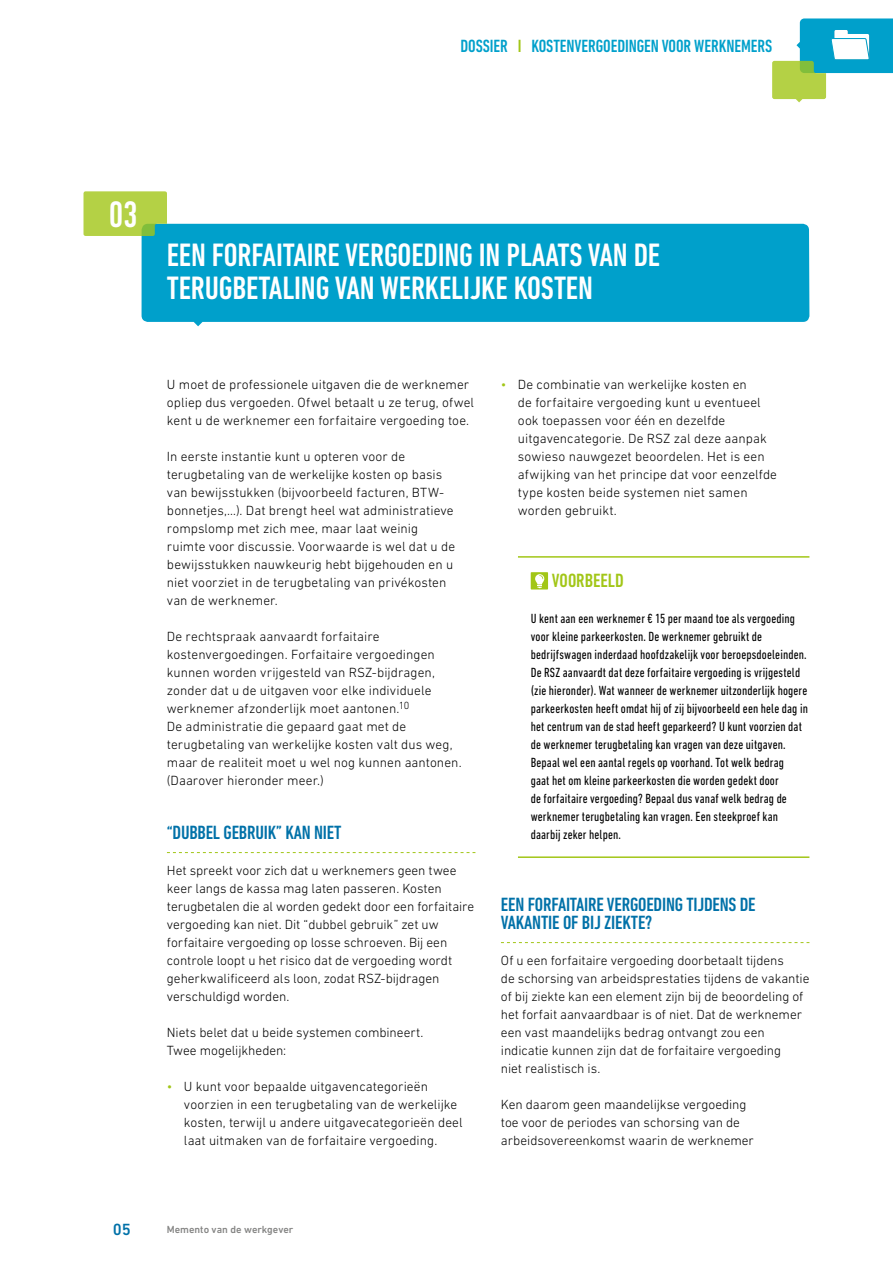
<style>
.page{position:relative;width:893px;height:1263px;background:#fff}
.page>*{position:absolute;margin:0;border:0;box-sizing:border-box;transform-origin:0 0}
.t1{font:500 condensed 37.5px "DIN Next LT Pro";color:#fff}
.t2{font:500 condensed 33px/33px "DIN Next LT Pro";letter-spacing:-.005em;color:#fff}
.t3{font:500 condensed 19.5px/18px "DIN Next LT Pro";letter-spacing:-.01em;color:#0071a8}
.t4{font:500 condensed 19.5px "DIN Next LT Pro";color:#a2c617}
.t5{font:500 condensed 18px "DIN Next LT Pro";letter-spacing:-.005em;color:#00a0cb}
.t6{font:500 16.5px "DIN Next LT Pro";color:#0071a8}
.t7{font:300 13.5px/18px "DIN Next LT Pro";letter-spacing:.005em;color:#000}
.t8{font:condensed 13.5px/18px "DIN Next LT Pro";letter-spacing:.01em;color:#000}
.t9{font:500 10.5px "DIN Next LT Pro";color:#858584}
.s1{color:#a2c617}
</style>
<div class="page">
<div style="left:142px;top:224px;width:667px;height:102px;background:#00a0cb"></div>
<svg style="left:83px;top:191px;width:84px;height:45px;background:#accf4c"></svg>
<svg style="left:167px;top:852px;width:308px;height:1px"></svg>
<hr style="left:518px;top:556px;width:291px;height:2px;background:#a2c617">
<hr style="left:518px;top:856px;width:291px;height:2px;background:#a2c617">
<svg style="left:501px;top:942px;width:308px;height:1px"></svg>
<div style="left:531px;top:572px;width:17px;height:17px;background:#a2c617"></div>
<svg style="left:535px;top:574px;width:9px;height:14px"></svg>
<svg style="left:772px;top:18px;width:121px;height:84px"></svg>
<h3 class="t5" style="left:461px;top:36px;width:313px">DOSSIER <span class="s1">I</span> KOSTENVERGOEDINGEN VOOR WERKNEMERS</h3>
<h1 class="t1" style="left:109px;top:193px;width:31px">03</h1>
<h2 class="t2" style="left:167px;top:238px;width:495px">EEN FORFAITAIRE VERGOEDING IN PLAATS VAN DE<br>TERUGBETALING VAN WERKELIJKE KOSTEN</h2>
<p class="t7" style="left:167px;top:376px;width:309px">U moet de professionele uitgaven die de werknemer opliep dus vergoeden. Ofwel betaalt u ze terug, ofwel kent u de werknemer een forfaitaire vergoeding toe.</p>
<p class="t7" style="left:167px;top:448px;width:290px">In eerste instantie kunt u opteren voor de terugbetaling van de werkelijke kosten op basis van bewijsstukken (bijvoorbeeld facturen, BTW&shy;bonnetjes,…). Dat brengt heel wat administratieve rompslomp met zich mee, maar laat weinig ruimte voor discussie. Voorwaarde is wel dat u de bewijsstukken nauwkeurig hebt bijgehouden en u niet voorziet in de terugbetaling van privékosten van de werknemer.</p>
<p class="t7" style="left:167px;top:628px;width:296px">De rechtspraak aanvaardt forfaitaire kostenvergoedingen. Forfaitaire vergoedingen kunnen worden vrijgesteld van RSZ-bijdragen, zonder dat u de uitgaven voor elke individuele werknemer afzonderlijk moet aantonen.<sup>10<br></sup>De administratie die gepaard gaat met de terugbetaling van werkelijke kosten valt dus weg, maar de realiteit moet u wel nog kunnen aantonen. (Daarover hieronder meer.)</p>
<h3 class="t3" style="left:167px;top:824px;width:176px">“DUBBEL GEBRUIK” KAN NIET</h3>
<p class="t7" style="left:167px;top:862px;width:309px">Het spreekt voor zich dat u werknemers geen twee keer langs de kassa mag laten passeren. Kosten terugbetalen die al worden gedekt door een forfaitaire vergoeding kan niet. Dit “dubbel gebruik” zet uw forfaitaire vergoeding op losse schroeven. Bij een controle loopt u het risico dat de vergoeding wordt geherkwalificeerd als loon, zodat RSZ-bijdragen verschuldigd worden.</p>
<p class="t7" style="left:167px;top:1024px;width:258px">Niets belet dat u beide systemen combineert.<br>Twee mogelijkheden:</p>
<p class="t7" style="left:184px;top:1078px;width:280px;text-indent:-17px"><span class="s1">•</span> U kunt voor bepaalde uitgavencategorieën voorzien in een terugbetaling van de werkelijke kosten, terwijl u andere uitgavecategorieën deel laat uitmaken van de forfaitaire vergoeding.</p>
<p class="t7" style="left:518px;top:376px;width:261px;text-indent:-17px"><span class="s1">•</span> De combinatie van werkelijke kosten en<br>de forfaitaire vergoeding kunt u eventueel ook toepassen voor één en dezelfde uitgavencategorie. De RSZ zal deze aanpak sowieso nauwgezet beoordelen. Het is een afwijking van het principe dat voor eenzelfde type kosten beide systemen niet samen worden gebruikt.</p>
<h3 class="t4" style="left:552px;top:570px;width:74px">VOORBEELD</h3>
<p class="t8" style="left:531px;top:610px;width:279px">U kent aan een werknemer € 15 per maand toe als vergoeding voor kleine parkeerkosten. De werknemer gebruikt de bedrijfswagen inderdaad hoofdzakelijk voor beroepsdoeleinden.<br>De RSZ aanvaardt dat deze forfaitaire vergoeding is vrijgesteld (zie hieronder). Wat wanneer de werknemer uitzonderlijk hogere parkeerkosten heeft omdat hij of zij bijvoorbeeld een hele dag in het centrum van de stad heeft geparkeerd? U kunt voorzien dat de werknemer terugbetaling kan vragen van deze uitgaven.<br>Bepaal wel een aantal regels op voorhand. Tot welk bedrag<br>gaat het om kleine parkeerkosten die worden gedekt door<br>de forfaitaire vergoeding? Bepaal dus vanaf welk bedrag de werknemer terugbetaling kan vragen. Een steekproef kan daarbij zeker helpen.</p>
<h3 class="t3" style="left:501px;top:896px;width:256px">EEN FORFAITAIRE VERGOEDING TIJDENS DE<br>VAKANTIE OF BIJ ZIEKTE?</h3>
<p class="t7" style="left:501px;top:952px;width:310px">Of u een forfaitaire vergoeding doorbetaalt tijdens<br>de schorsing van arbeidsprestaties tijdens de vakantie of bij ziekte kan een element zijn bij de beoordeling of het forfait aanvaardbaar is of niet. Dat de werknemer een vast maandelijks bedrag ontvangt zou een indicatie kunnen zijn dat de forfaitaire vergoeding<br>niet realistisch is.</p>
<p class="t7" style="left:501px;top:1096px;width:254px">Ken daarom geen maandelijkse vergoeding toe voor de periodes van schorsing van de arbeidsovereenkomst waarin de werknemer</p>
<p class="t6" style="left:113px;top:1220px;width:20px">05</p>
<p class="t9" style="left:167px;top:1224px;width:128px">Memento van de werkgever</p>
</div>
